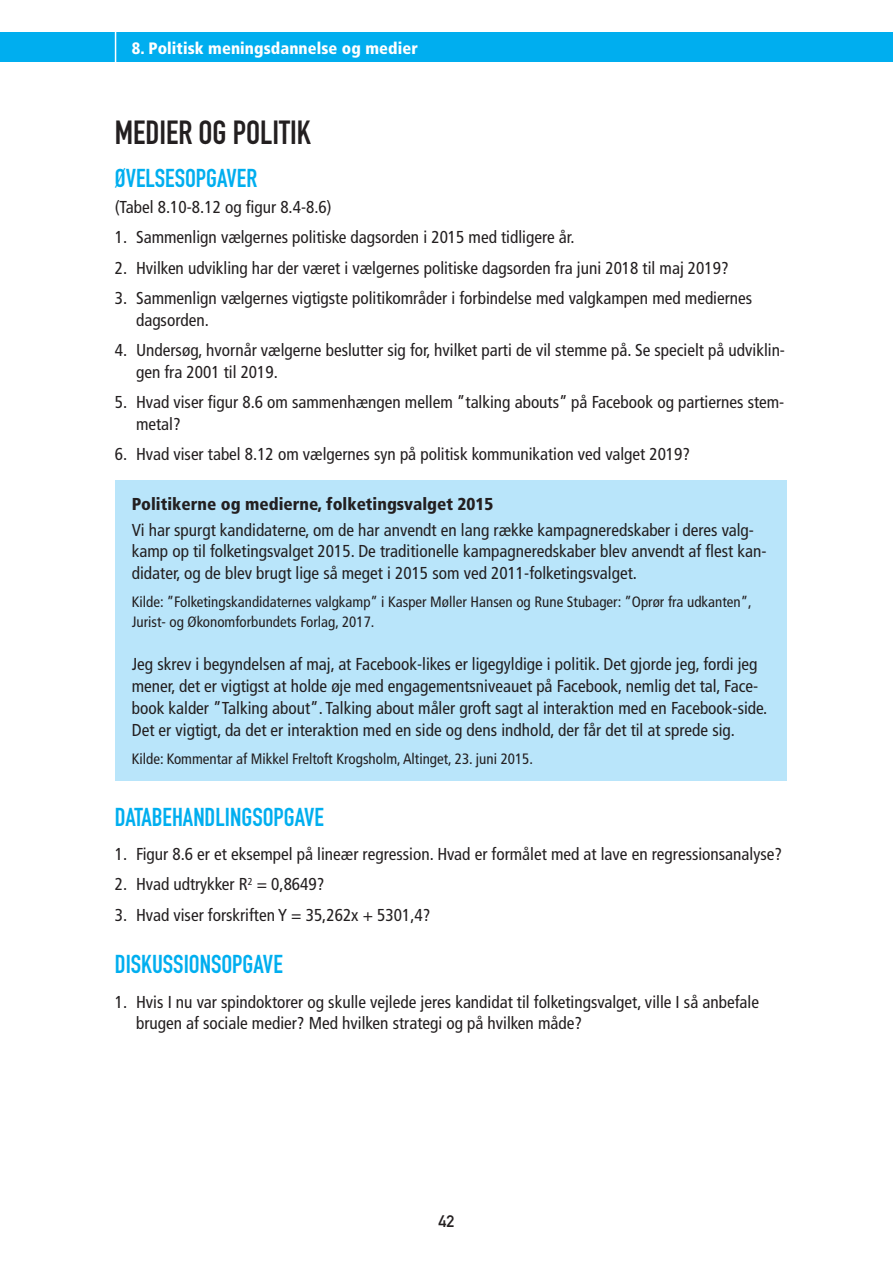
<style>
.page{position:relative;width:893px;height:1263px;background:#fff}
.page>*{position:absolute;margin:0;border:0;box-sizing:border-box;transform-origin:0 0}
.t1{font:33px "DIN Engschrift";color:#231f20}
.t2{font:25.5px "DIN Engschrift";color:#00aeef}
.t3{font:condensed 17.25px/21.8px "Frutiger";color:#231f20}
.t4{font:900 condensed 17.25px "Frutiger";color:#231f20}
.t5{font:900 condensed 16.5px "Frutiger";letter-spacing:.005em;color:#fff}
.t6{font:16.5px "DIN Mittelschrift Alternate";color:#231f20}
.t7{font:condensed 15px/19.5px "Frutiger";color:#231f20}
</style>
<div class="page">
<div style="left:0;top:32px;width:893px;height:30px;background:#00aeef"></div>
<hr style="left:115px;top:30px;width:1px;height:42px;background:#fff">
<div style="left:115px;top:480px;width:672px;height:300px;background:#b9e5fa"></div>
<p class="t5" style="left:132px;top:39px;width:287px">8. Politisk meningsdannelse og medier</p>
<h1 class="t1" style="left:115px;top:113px;width:198px">MEDIER OG POLITIK</h1>
<h2 class="t2" style="left:115px;top:163px;width:144px">ØVELSESOPGAVER</h2>
<p class="t3" style="left:115px;top:196px;width:218px">(Tabel 8.10-8.12 og figur 8.4-8.6)</p>
<p class="t3" style="left:115px;top:227px;width:461px">1. Sammenlign vælgernes politiske dagsorden i 2015 med tidligere år.</p>
<p class="t3" style="left:115px;top:257px;width:615px">2. Hvilken udvikling har der været i vælgernes politiske dagsorden fra juni 2018 til maj 2019?</p>
<p class="t3" style="left:136px;top:287px;width:618px;text-indent:-21px">3. Sammenlign vælgernes vigtigste politikområder i forbindelse med valgkampen med mediernes dagsorden.</p>
<p class="t3" style="left:136px;top:339px;width:650px;text-indent:-21px">4. Undersøg, hvornår vælgerne beslutter sig for, hvilket parti de vil stemme på. Se specielt på udviklin&shy;gen fra 2001 til 2019.</p>
<p class="t3" style="left:136px;top:391px;width:650px;text-indent:-21px">5. Hvad viser figur 8.6 om sammenhængen mellem ”talking abouts” på Facebook og partiernes stem&shy;metal?</p>
<p class="t3" style="left:115px;top:443px;width:577px">6. Hvad viser tabel 8.12 om vælgernes syn på politisk kommunikation ved valget 2019?</p>
<p class="t4" style="left:132px;top:493px;width:363px">Politikerne og medierne, folketingsvalget 2015</p>
<p class="t3" style="left:132px;top:519px;width:636px">Vi har spurgt kandidaterne, om de har anvendt en lang række kampagneredskaber i deres valg&shy;kamp op til folketingsvalget 2015. De traditionelle kampagneredskaber blev anvendt af flest kan&shy;didater, og de blev brugt lige så meget i 2015 som ved 2011-folketingsvalget.</p>
<p class="t7" style="left:132px;top:592px;width:621px">Kilde: ”Folketingskandidaternes valgkamp” i Kasper Møller Hansen og Rune Stubager: ”Oprør fra udkanten”,<br>Jurist- og Økonomforbundets Forlag, 2017.</p>
<p class="t3" style="left:132px;top:653px;width:637px">Jeg skrev i begyndelsen af maj, at Facebook-likes er ligegyldige i politik. Det gjorde jeg, fordi jeg mener, det er vigtigst at holde øje med engagementsniveauet på Facebook, nemlig det tal, Face&shy;book kalder ”Talking about”. Talking about måler groft sagt al interaktion med en Facebook-side.<br>Det er vigtigt, da det er interaktion med en side og dens indhold, der får det til at sprede sig.</p>
<p class="t7" style="left:132px;top:749px;width:403px">Kilde: Kommentar af Mikkel Freltoft Krogsholm, Altinget, 23. juni 2015.</p>
<h2 class="t2" style="left:115px;top:802px;width:211px">DATABEHANDLINGSOPGAVE</h2>
<p class="t3" style="left:115px;top:843px;width:669px">1. Figur 8.6 er et eksempel på lineær regression. Hvad er formålet med at lave en regressionsanalyse?</p>
<p class="t3" style="left:115px;top:874px;width:211px">2. Hvad udtrykker R<sup>2</sup> = 0,8649?</p>
<p class="t3" style="left:115px;top:904px;width:317px">3. Hvad viser forskriften Y = 35,262x + 5301,4?</p>
<h2 class="t2" style="left:115px;top:949px;width:169px">DISKUSSIONSOPGAVE</h2>
<p class="t3" style="left:136px;top:991px;width:624px;text-indent:-21px">1. Hvis I nu var spindoktorer og skulle vejlede jeres kandidat til folketingsvalget, ville I så anbefale brugen af sociale medier? Med hvilken strategi og på hvilken måde?</p>
<p class="t6" style="left:439px;top:1212px;width:17px">42</p>
</div>
